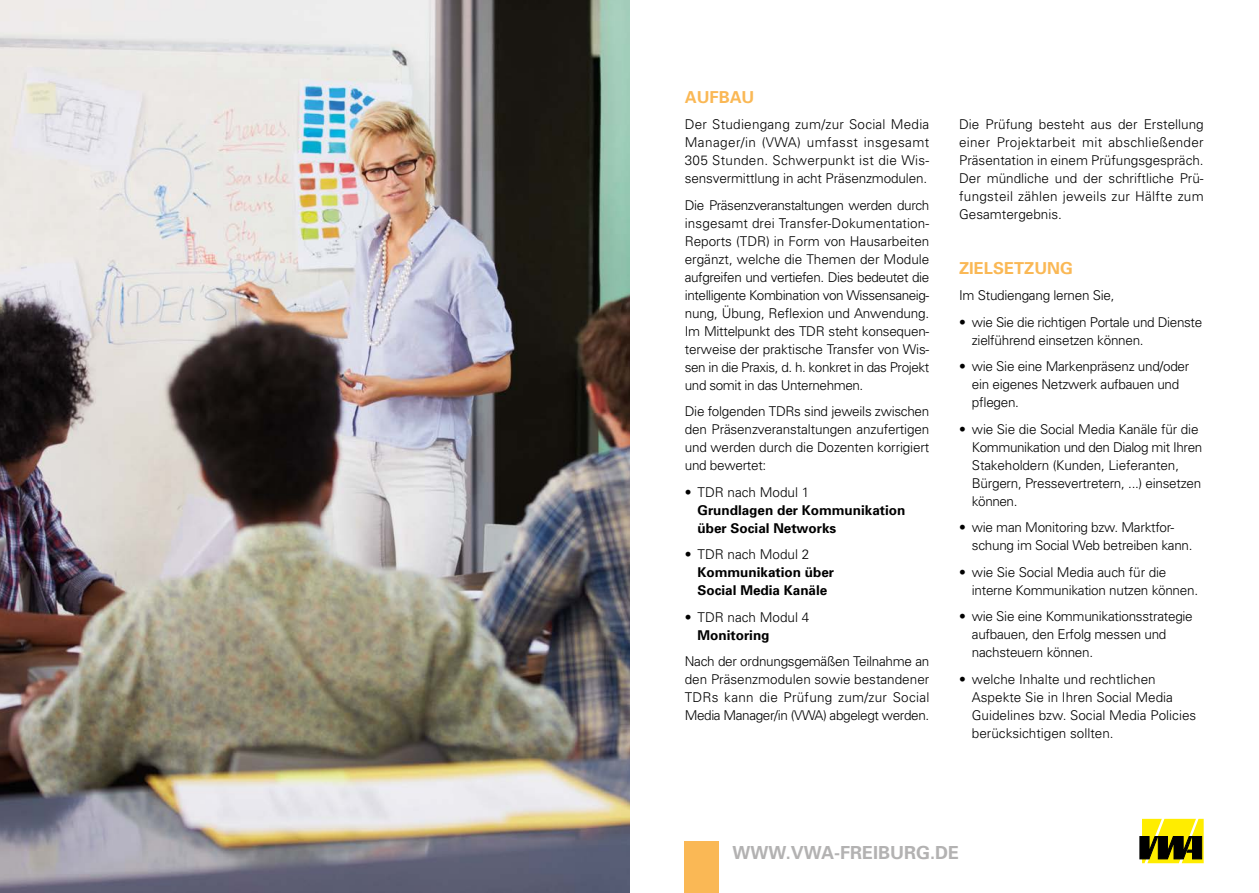
<style>
.page{position:relative;width:1259px;height:893px;background:#fff}
.page>*{position:absolute;margin:0;border:0;box-sizing:border-box;transform-origin:0 0}
.t1{font:700 18px "Univers";color:#b3b2b2}
.t2{font:700 16.5px "Univers";color:#fab855}
.t3{font:300 13.5px/18px "Univers";letter-spacing:-.02em;color:#000}
.t4{font:300 13.5px/18px "Univers";color:#000}
.t5{font:700 13.5px/18px "Univers";color:#000}
</style>
<div class="page">
<div style="left:685px;top:842px;width:34px;height:51px;background:#fab855"></div>
<svg style="left:1140px;top:819px;width:63px;height:44px;background:#968c0e"></svg>
<img style="left:0;top:0;width:629px;height:893px">
<p class="t2" style="left:685px;top:86px;width:71px">AUFBAU</p>
<p class="t3" style="left:685px;top:116px;width:246px;text-align:justify">Der Studiengang zum/zur Social Media Manager/in (VWA) umfasst insgesamt 305 Stunden. Schwerpunkt ist die Wis&shy;sensvermittlung in acht Präsenzmodulen.</p>
<p class="t3" style="left:685px;top:196px;width:246px;text-align:justify">Die Präsenzveranstaltungen werden durch insgesamt drei Transfer-Dokumentation-Reports (TDR) in Form von Hausarbeiten ergänzt, welche die Themen der Module aufgreifen und vertiefen. Dies bedeutet die intelligente Kombination von Wissensaneig&shy;nung, Übung, Reflexion und Anwendung.<br>Im Mittelpunkt des TDR steht konsequen&shy;terweise der praktische Transfer von Wis&shy;sen in die Praxis, d. h. konkret in das Projekt und somit in das Unternehmen.</p>
<p class="t3" style="left:685px;top:402px;width:246px;text-align:justify">Die folgenden TDRs sind jeweils zwischen den Präsenzveranstaltungen anzufertigen und werden durch die Dozenten korrigiert und bewertet:</p>
<p class="t4" style="left:685px;top:483px;width:126px">• TDR nach Modul 1</p>
<p class="t5" style="left:697px;top:500px;width:209px">Grundlagen der Kommunikation über Social Networks</p>
<p class="t4" style="left:685px;top:545px;width:126px">• TDR nach Modul 2</p>
<p class="t5" style="left:697px;top:563px;width:138px">Kommunikation über<br>Social Media Kanäle</p>
<p class="t4" style="left:685px;top:608px;width:126px">• TDR nach Modul 4</p>
<p class="t5" style="left:697px;top:625px;width:73px">Monitoring</p>
<p class="t3" style="left:685px;top:652px;width:246px;text-align:justify">Nach der ordnungsgemäßen Teilnahme an den Präsenzmodulen sowie bestandener TDRs kann die Prüfung zum/zur Social Media Manager/in (VWA) abgelegt werden.</p>
<p class="t3" style="left:959px;top:115px;width:246px;text-align:justify">Die Prüfung besteht aus der Erstellung einer Projektarbeit mit abschließender Präsentation in einem Prüfungsgespräch.<br>Der mündliche und der schriftliche Prü&shy;fungsteil zählen jeweils zur Hälfte zum Gesamtergebnis.</p>
<p class="t2" style="left:959px;top:257px;width:115px">ZIELSETZUNG</p>
<p class="t3" style="left:959px;top:287px;width:157px">Im Studiengang lernen Sie,</p>
<p class="t3" style="left:972px;top:313px;width:232px;text-indent:-13px">• wie Sie die richtigen Portale und Dienste zielführend einsetzen können.</p>
<p class="t3" style="left:972px;top:358px;width:219px;text-indent:-13px">• wie Sie eine Markenpräsenz und/oder ein eigenes Netzwerk aufbauen und pflegen.</p>
<p class="t3" style="left:972px;top:420px;width:232px;text-indent:-13px">• wie Sie die Social Media Kanäle für die Kommunikation und den Dialog mit Ihren Stakeholdern (Kunden, Lieferanten, Bürgern, Pressevertretern, ...) einsetzen können.</p>
<p class="t3" style="left:972px;top:519px;width:222px;text-indent:-13px">• wie man Monitoring bzw. Marktfor&shy;schung im Social Web betreiben kann.</p>
<p class="t3" style="left:972px;top:563px;width:228px;text-indent:-13px">• wie Sie Social Media auch für die interne Kommunikation nutzen können.</p>
<p class="t3" style="left:972px;top:608px;width:222px;text-indent:-13px">• wie Sie eine Kommunikationsstrategie aufbauen, den Erfolg messen und nachsteuern können.</p>
<p class="t4" style="left:972px;top:670px;width:226px;text-indent:-13px">• welche Inhalte und rechtlichen Aspekte Sie in Ihren Social Media Guidelines bzw. Social Media Policies berücksichtigen sollten.</p>
<h1 class="t1" style="left:732px;top:841px;width:228px">WWW.VWA-FREIBURG.DE</h1>
</div>
